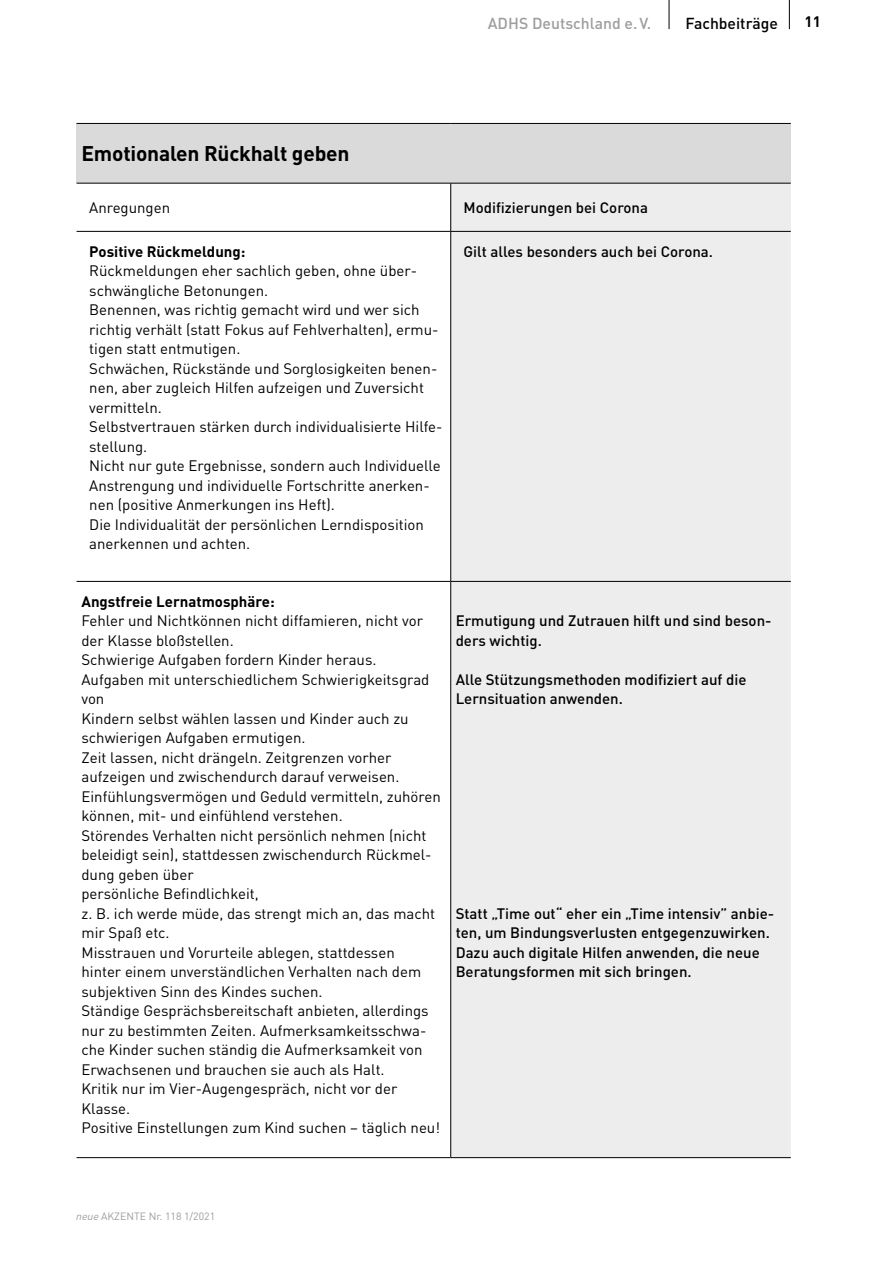
<style>
.page{position:relative;width:893px;height:1263px;background:#fff}
.page>*{position:absolute;margin:0;border:0;box-sizing:border-box;transform-origin:0 0}
.t1{font:700 21px "DIN Pro";letter-spacing:-.01em;color:#000}
.t2{font:500 15.75px "DIN";color:#9d9d9c}
.t3{font:500 15.75px "DIN";color:#000}
.t4{font:15px/19.5px "DIN";color:#000}
.t5{font:500 15px/19.5px "DIN";color:#000}
.t6{font:700 15px "DIN";color:#000}
.t7{font:700 15px "DIN Pro";color:#000}
.t8{font:10.5px "DIN Pro";color:#9d9d9c}
.s1{font-style:italic}
</style>
<div class="page">
<svg style="left:789px;top:0;width:1px;height:29px"></svg>
<svg style="left:669px;top:0;width:1px;height:29px"></svg>
<div style="left:77px;top:123px;width:714px;height:60px;background:#dadada"></div>
<div style="left:451px;top:183px;width:340px;height:48px;background:#ededed"></div>
<div style="left:451px;top:232px;width:340px;height:925px;background:#ededed"></div>
<hr style="left:77px;top:183px;width:374px;height:1px;background:#000">
<hr style="left:451px;top:183px;width:340px;height:1px;background:#000">
<hr style="left:77px;top:231px;width:374px;height:1px;background:#000">
<hr style="left:451px;top:231px;width:340px;height:1px;background:#000">
<hr style="left:77px;top:581px;width:374px;height:1px;background:#000">
<hr style="left:451px;top:581px;width:340px;height:1px;background:#000">
<hr style="left:450px;top:183px;width:1px;height:48px;background:#000">
<hr style="left:450px;top:231px;width:1px;height:350px;background:#000">
<hr style="left:450px;top:581px;width:1px;height:576px;background:#000">
<hr style="left:77px;top:123px;width:374px;height:1px;background:#000">
<hr style="left:451px;top:123px;width:340px;height:1px;background:#000">
<hr style="left:77px;top:1157px;width:374px;height:1px;background:#000">
<hr style="left:451px;top:1157px;width:340px;height:1px;background:#000">
<p class="t2" style="left:488px;top:13px;width:165px">ADHS Deutschland e.V.</p>
<p class="t3" style="left:685px;top:13px;width:94px">Fachbeiträge</p>
<p class="t7" style="left:804px;top:12px;width:18px">11</p>
<h1 class="t1" style="left:81px;top:139px;width:270px">Emotionalen Rückhalt geben</h1>
<p class="t4" style="left:89px;top:198px;width:82px">Anregungen</p>
<p class="t5" style="left:463px;top:198px;width:186px">Modifizierungen bei Corona</p>
<p class="t6" style="left:89px;top:241px;width:158px">Positive Rückmeldung:</p>
<p class="t4" style="left:89px;top:261px;width:355px">Rückmeldungen eher sachlich geben, ohne über&shy;schwängliche Betonungen.<br>Benennen, was richtig gemacht wird und wer sich richtig verhält (statt Fokus auf Fehlverhalten), ermu&shy;tigen statt entmutigen.<br>Schwächen, Rückstände und Sorglosigkeiten benen&shy;nen, aber zugleich Hilfen aufzeigen und Zuversicht vermitteln.<br>Selbstvertrauen stärken durch individualisierte Hilfe&shy;stellung.<br>Nicht nur gute Ergebnisse, sondern auch Individuelle Anstrengung und individuelle Fortschritte anerken&shy;nen (positive Anmerkungen ins Heft).<br>Die Individualität der persönlichen Lerndisposition anerkennen und achten.</p>
<p class="t5" style="left:463px;top:241px;width:251px">Gilt alles besonders auch bei Corona.</p>
<p class="t6" style="left:81px;top:591px;width:195px">Angstfreie Lernatmosphäre:</p>
<p class="t4" style="left:81px;top:611px;width:361px">Fehler und Nichtkönnen nicht diffamieren, nicht vor der Klasse bloßstellen.<br>Schwierige Aufgaben fordern Kinder heraus.<br>Aufgaben mit unterschiedlichem Schwierigkeitsgrad von<br>Kindern selbst wählen lassen und Kinder auch zu schwierigen Aufgaben ermutigen.<br>Zeit lassen, nicht drängeln. Zeitgrenzen vorher aufzeigen und zwischendurch darauf verweisen.<br>Einfühlungsvermögen und Geduld vermitteln, zuhören können, mit- und einfühlend verstehen.<br>Störendes Verhalten nicht persönlich nehmen (nicht beleidigt sein), stattdessen zwischendurch Rückmel&shy;dung geben über<br>persönliche Befindlichkeit,<br>z. B. ich werde müde, das strengt mich an, das macht mir Spaß etc.<br>Misstrauen und Vorurteile ablegen, stattdessen<br>hinter einem unverständlichen Verhalten nach dem subjektiven Sinn des Kindes suchen.<br>Ständige Gesprächsbereitschaft anbieten, allerdings nur zu bestimmten Zeiten. Aufmerksamkeitsschwa&shy;che Kinder suchen ständig die Aufmerksamkeit von Erwachsenen und brauchen sie auch als Halt.<br>Kritik nur im Vier-Augengespräch, nicht vor der Klasse.<br>Positive Einstellungen zum Kind suchen – täglich neu!</p>
<p class="t5" style="left:456px;top:610px;width:317px">Ermutigung und Zutrauen hilft und sind beson&shy;ders wichtig.</p>
<p class="t5" style="left:456px;top:669px;width:292px">Alle Stützungsmethoden modifiziert auf die<br>Lernsituation anwenden.</p>
<p class="t5" style="left:456px;top:903px;width:320px">Statt „Time out“ eher ein „Time intensiv” anbie&shy;ten, um Bindungsverlusten entgegenzuwirken.<br>Dazu auch digitale Hilfen anwenden, die neue Beratungsformen mit sich bringen.</p>
<p class="t8" style="left:75px;top:1209px;width:141px"><span class="s1">neue</span>AKZENTE Nr. 118 1/2021</p>
</div>
